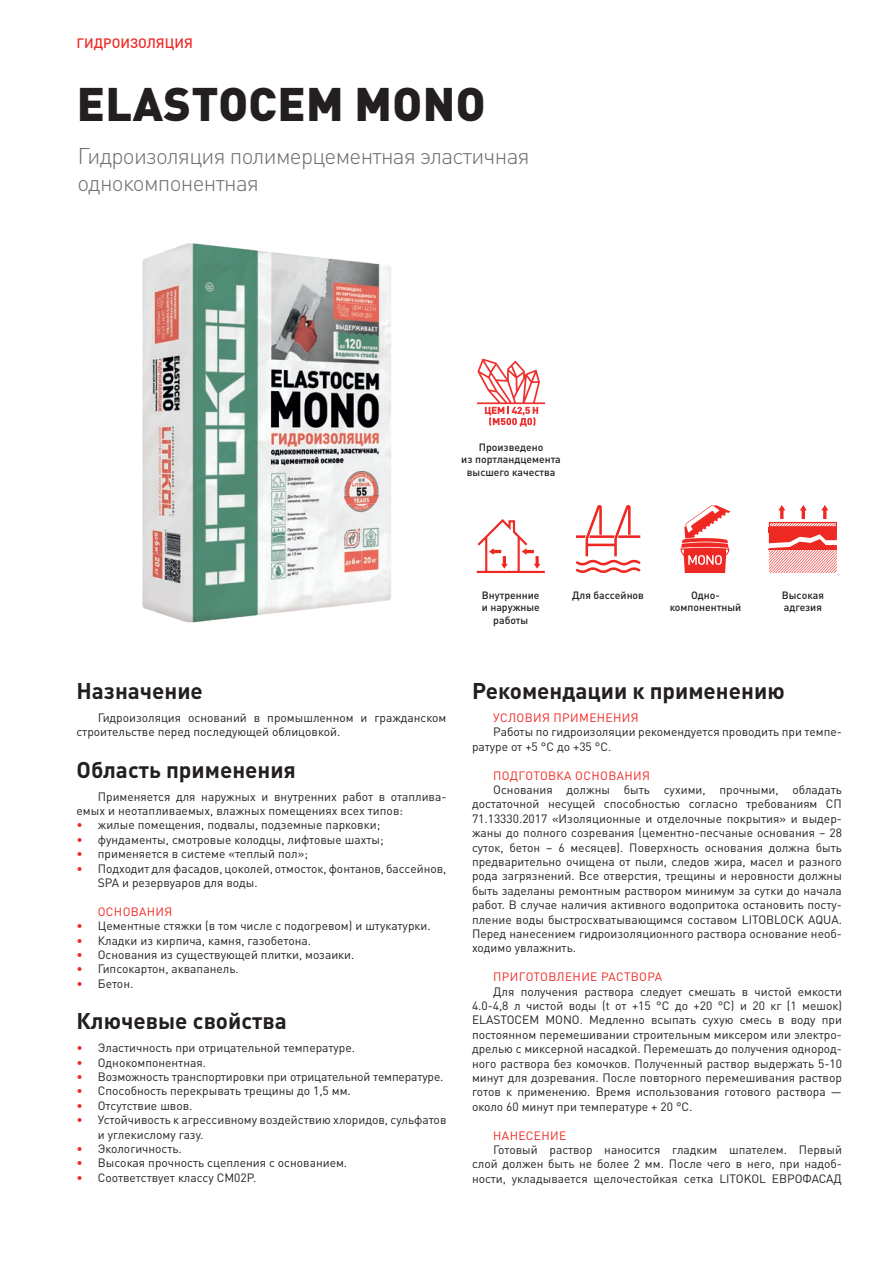
<style>
.page{position:relative;width:893px;height:1263px;background:#fff}
.page>*{position:absolute;margin:0;border:0;box-sizing:border-box;transform-origin:0 0}
.Название_продукта{font:900 46.5px "DIN Pro";letter-spacing:.01em;color:#231f20}
.Заголовок{font:700 22.5px "DIN Pro";color:#231f20}
.Аннотация{font:300 22.5px/27px "DIN Pro";letter-spacing:-.03em;color:#6c6d70}
.Группа_продуктов{font:500 13.5px "DIN Pro";color:#ee2823}
.Основной_текст{font:12px/14.4px "DIN Pro";color:#231f20}
.Подзаголовок{font:12px "DIN Pro";letter-spacing:.03em;color:#ee2823}
.Табл__текст__medium{font:500 10.5px/12.6px "DIN Pro";color:#231f20;text-align:center}
.s1{color:#ee2823}
</style>
<div class="page">
<img style="left:142px;top:243px;width:249px;height:380px">
<svg style="left:477px;top:519px;width:68px;height:54px"></svg>
<svg style="left:576px;top:505px;width:65px;height:68px"></svg>
<svg style="left:680px;top:505px;width:50px;height:68px"></svg>
<svg style="left:769px;top:505px;width:68px;height:68px"></svg>
<svg style="left:477px;top:358px;width:68px;height:68px"></svg>
<p class="Группа_продуктов" style="left:77px;top:34px;width:118px">ГИДРОИЗОЛЯЦИЯ</p>
<p class="Название_продукта" style="left:77px;top:72px;width:410px">ELASTOCEM MONO</p>
<p class="Аннотация" style="left:78px;top:140px;width:453px">Гидроизоляция полимерцементная эластичная однокомпонентная</p>
<p class="Табл__текст__medium" style="left:479px;top:440px;width:66px">Произведено</p>
<p class="Табл__текст__medium" style="left:461px;top:453px;width:101px">из портландцемента высшего качества</p>
<p class="Заголовок" style="left:77px;top:672px;width:128px">Назначение</p>
<p class="Основной_текст" style="left:77px;top:710px;width:371px;text-indent:21px">Гидроизоляция оснований в промышленном и гражданском строительстве перед последующей облицовкой.</p>
<p class="Заголовок" style="left:77px;top:751px;width:221px">Область применения</p>
<p class="Основной_текст" style="left:77px;top:789px;width:371px;text-indent:21px">Применяется для наружных и внутренних работ в отаплива&shy;емых и неотапливаемых, влажных помещениях всех типов:</p>
<p class="Основной_текст" style="left:77px;top:817px;width:305px"><span class="s1">•</span> жилые помещения, подвалы, подземные парковки;</p>
<p class="Основной_текст" style="left:77px;top:832px;width:309px"><span class="s1">•</span> фундаменты, смотровые колодцы, лифтовые шахты;</p>
<p class="Основной_текст" style="left:77px;top:846px;width:233px"><span class="s1">•</span> применяется в системе «теплый пол»;</p>
<p class="Основной_текст" style="left:98px;top:861px;width:350px;text-indent:-21px"><span class="s1">•</span> Подходит для фасадов, цоколей, отмосток, фонтанов, бассейнов,<br>SPA и резервуаров для воды.</p>
<p class="Подзаголовок" style="left:98px;top:903px;width:76px">ОСНОВАНИЯ</p>
<p class="Основной_текст" style="left:77px;top:918px;width:356px"><span class="s1">•</span> Цементные стяжки (в том числе с подогревом) и штукатурки.</p>
<p class="Основной_текст" style="left:77px;top:933px;width:236px"><span class="s1">•</span> Кладки из кирпича, камня, газобетона.</p>
<p class="Основной_текст" style="left:77px;top:947px;width:279px"><span class="s1">•</span> Основания из существующей плитки, мозаики.</p>
<p class="Основной_текст" style="left:77px;top:961px;width:164px"><span class="s1">•</span> Гипсокартон, аквапанель.</p>
<p class="Основной_текст" style="left:77px;top:976px;width:58px"><span class="s1">•</span> Бетон.</p>
<p class="Заголовок" style="left:77px;top:1002px;width:212px">Ключевые свойства</p>
<p class="Основной_текст" style="left:77px;top:1040px;width:280px"><span class="s1">•</span> Эластичность при отрицательной температуре.</p>
<p class="Основной_текст" style="left:77px;top:1054px;width:131px"><span class="s1">•</span> Однокомпонентная.</p>
<p class="Основной_текст" style="left:77px;top:1069px;width:368px"><span class="s1">•</span> Возможность транспортировки при отрицательной температуре.</p>
<p class="Основной_текст" style="left:77px;top:1083px;width:276px"><span class="s1">•</span> Способность перекрывать трещины до 1,5 мм.</p>
<p class="Основной_текст" style="left:77px;top:1098px;width:117px"><span class="s1">•</span> Отсутствие швов.</p>
<p class="Основной_текст" style="left:98px;top:1112px;width:350px;text-indent:-21px"><span class="s1">•</span> Устойчивость к агрессивному воздействию хлоридов, сульфатов и углекислому газу.</p>
<p class="Основной_текст" style="left:77px;top:1141px;width:107px"><span class="s1">•</span> Экологичность.</p>
<p class="Основной_текст" style="left:77px;top:1155px;width:272px"><span class="s1">•</span> Высокая прочность сцепления с основанием.</p>
<p class="Основной_текст" style="left:77px;top:1170px;width:181px"><span class="s1">•</span> Соответствует классу CM02P.</p>
<p class="Табл__текст__medium" style="left:572px;top:588px;width:73px">Для бассейнов</p>
<p class="Табл__текст__medium" style="left:670px;top:588px;width:73px">Одно&shy;компонентный</p>
<p class="Табл__текст__medium" style="left:482px;top:588px;width:60px">Внутренние и наружные работы</p>
<p class="Табл__текст__medium" style="left:782px;top:588px;width:44px;text-align:left">Высокая адгезия</p>
<p class="Заголовок" style="left:472px;top:672px;width:314px">Рекомендации к применению</p>
<p class="Подзаголовок" style="left:493px;top:709px;width:147px">УСЛОВИЯ ПРИМЕНЕНИЯ</p>
<p class="Основной_текст" style="left:472px;top:724px;width:371px;text-indent:21px">Работы по гидроизоляции рекомендуется проводить при темпе&shy;ратуре от +5 °С до +35 °С.</p>
<p class="Подзаголовок" style="left:493px;top:767px;width:158px">ПОДГОТОВКА ОСНОВАНИЯ</p>
<p class="Основной_текст" style="left:472px;top:782px;width:371px;text-align:justify;text-indent:21px">Основания должны быть сухими, прочными, обладать достаточной несущей способностью согласно требованиям СП 71.13330.2017 «Изоляционные и отделочные покрытия» и выдер&shy;жаны до полного созревания (цементно-песчаные основания – 28 суток, бетон – 6 месяцев). Поверхность основания должна быть предварительно очищена от пыли, следов жира, масел и разного рода загрязнений. Все отверстия, трещины и неровности должны быть заделаны ремонтным раствором минимум за сутки до начала работ. В случае наличия активного водопритока остановить посту&shy;пление воды быстросхватывающимся составом LITOBLOCK AQUA.<br>Перед нанесением гидроизоляционного раствора основание необ&shy;ходимо увлажнить.</p>
<p class="Подзаголовок" style="left:493px;top:969px;width:170px">ПРИГОТОВЛЕНИЕ РАСТВОРА</p>
<p class="Основной_текст" style="left:472px;top:983px;width:371px;text-align:justify;text-indent:21px">Для получения раствора следует смешать в чистой емкости 4.0-4,8 л чистой воды (t от +15 °С до +20 °С) и 20 кг (1 мешок)<br>ELASTOCEM MONO. Медленно всыпать сухую смесь в воду при постоянном перемешивании строительным миксером или электро&shy;дрелью с миксерной насадкой. Перемешать до получения однород&shy;ного раствора без комочков. Полученный раствор выдержать 5-10 минут для дозревания. После повторного перемешивания раствор готов к применению. Время использования готового раствора — около 60 минут при температуре + 20 °С.</p>
<p class="Подзаголовок" style="left:493px;top:1127px;width:75px">НАНЕСЕНИЕ</p>
<p class="Основной_текст" style="left:472px;top:1142px;width:371px;text-align:justify;text-indent:21px">Готовый раствор наносится гладким шпателем. Первый слой должен быть не более 2 мм. После чего в него, при надоб&shy;ности, укладывается щелочестойкая сетка LITOKOL ЕВРОФАСАД</p>
</div>
